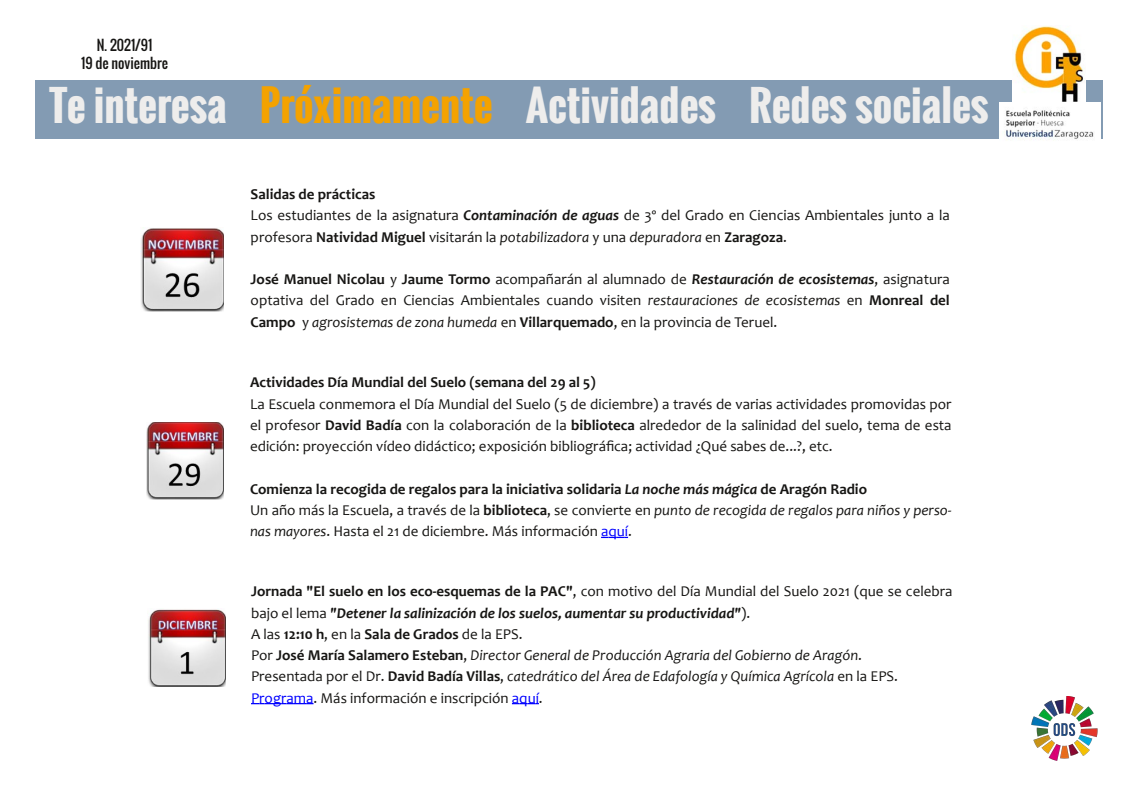
<style>
.page{position:relative;width:1134px;height:798px;background:#fff}
.page>*{position:absolute;margin:0;border:0;box-sizing:border-box;transform-origin:0 0}
.t1{font:700 41.25px "Oswald";color:#eeedec}
.t2{font:15px/21.2px "Candara";color:#161513}
.t3{font:700 15px "Candara";color:#161513}
.t4{font:13.75px/17.5px "Oswald";color:#161513;text-align:center}
.s1{color:#f4a200}
.s2{font-weight:700}
.s3{font-weight:700;font-style:italic}
.s4{font-style:italic}
.s5{color:#00f}
</style>
<div class="page">
<svg style="left:251px;top:703px;width:62px;height:1px"></svg>
<svg style="left:512px;top:703px;width:27px;height:1px"></svg>
<svg style="left:601px;top:536px;width:27px;height:2px"></svg>
<img style="left:147px;top:422px;width:77px;height:77px">
<div style="left:35px;top:81px;width:1067px;height:58px;background:#839bb3"></div>
<img style="left:1013px;top:26px;width:72px;height:76px">
<img style="left:999px;top:102px;width:102px;height:38px">
<img style="left:1031px;top:696px;width:67px;height:65px">
<img style="left:141px;top:228px;width:82px;height:83px">
<img style="left:148px;top:609px;width:77px;height:77px">
<p class="t4" style="left:81px;top:36px;width:88px">N. 2021/91<br>19 de noviembre</p>
<h1 class="t1" style="left:49px;top:74px;width:941px">Te interesa <span class="s1">Próximamente</span> Actividades Redes sociales</h1>
<p class="t2" style="left:251px;top:185px;width:701px"><span class="s2">Salidas de prácticas<br></span>Los estudiantes de la asignatura <span class="s3">Contaminación de aguas</span> de 3º del Grado en Ciencias Ambientales junto a la profesora <span class="s2">Natividad Miguel</span> visitarán la <span class="s4">potabilizadora</span> y una <span class="s4">depuradora</span> en <span class="s2">Zaragoza</span>.</p>
<p class="t2" style="left:251px;top:270px;width:701px;text-align:justify"><span class="s2">José Manuel Nicolau</span> y <span class="s2">Jaume Tormo</span> acompañarán al alumnado de <span class="s3">Restauración de ecosistemas</span>, asignatura optativa del Grado en Ciencias Ambientales cuando visiten <span class="s4">restauraciones de ecosistemas</span> en <span class="s2">Monreal del Campo</span> y <span class="s4">agrosistemas de zona humeda</span> en <span class="s2">Villarquemado</span>, en la provincia de Teruel.</p>
<p class="t3" style="left:250px;top:376px;width:347px">Actividades Día Mundial del Suelo (semana del 29 al 5)</p>
<p class="t2" style="left:250px;top:394px;width:703px;text-align:justify">La Escuela conmemora el Día Mundial del Suelo (5 de diciembre) a través de varias actividades promovidas por el profesor <span class="s2">David Badía</span> con la colaboración de la <span class="s2">biblioteca</span> alrededor de la salinidad del suelo, tema de esta edición: proyección vídeo didáctico; exposición bibliográfica; actividad ¿Qué sabes de...?, etc.</p>
<p class="t2" style="left:250px;top:479px;width:703px"><span class="s2">Comienza la recogida de regalos para la iniciativa solidaria</span> <span class="s3">La noche más mágica</span> <span class="s2">de Aragón Radio<br></span>Un año más la Escuela, a través de la <span class="s2">biblioteca</span>, se convierte en <span class="s4">punto de recogida de regalos para niños y perso‐ nas mayores</span>. Hasta el 21 de diciembre. Más información <span class="s5">aquí</span>.</p>
<p class="t2" style="left:251px;top:582px;width:703px"><span class="s2">Jornada "El suelo en los eco‐esquemas de la PAC"</span>, con motivo del Día Mundial del Suelo 2021 (que se celebra bajo el lema <span class="s3">"Detener la salinización de los suelos, aumentar su productividad"</span>).<br>A las <span class="s2">12:10 h</span>, en la <span class="s2">Sala de Grados</span> de la EPS.<br>Por <span class="s2">José María Salamero Esteban</span>, <span class="s4">Director General de Producción Agraria del Gobierno de Aragón</span>.<br>Presentada por el Dr. <span class="s2">David Badía Villas</span>, <span class="s4">catedrático del Área de Edafología y Química Agrícola</span> en la EPS.<br><span class="s5">Programa</span>. Más información e inscripción <span class="s5">aquí</span>.</p>
</div>
